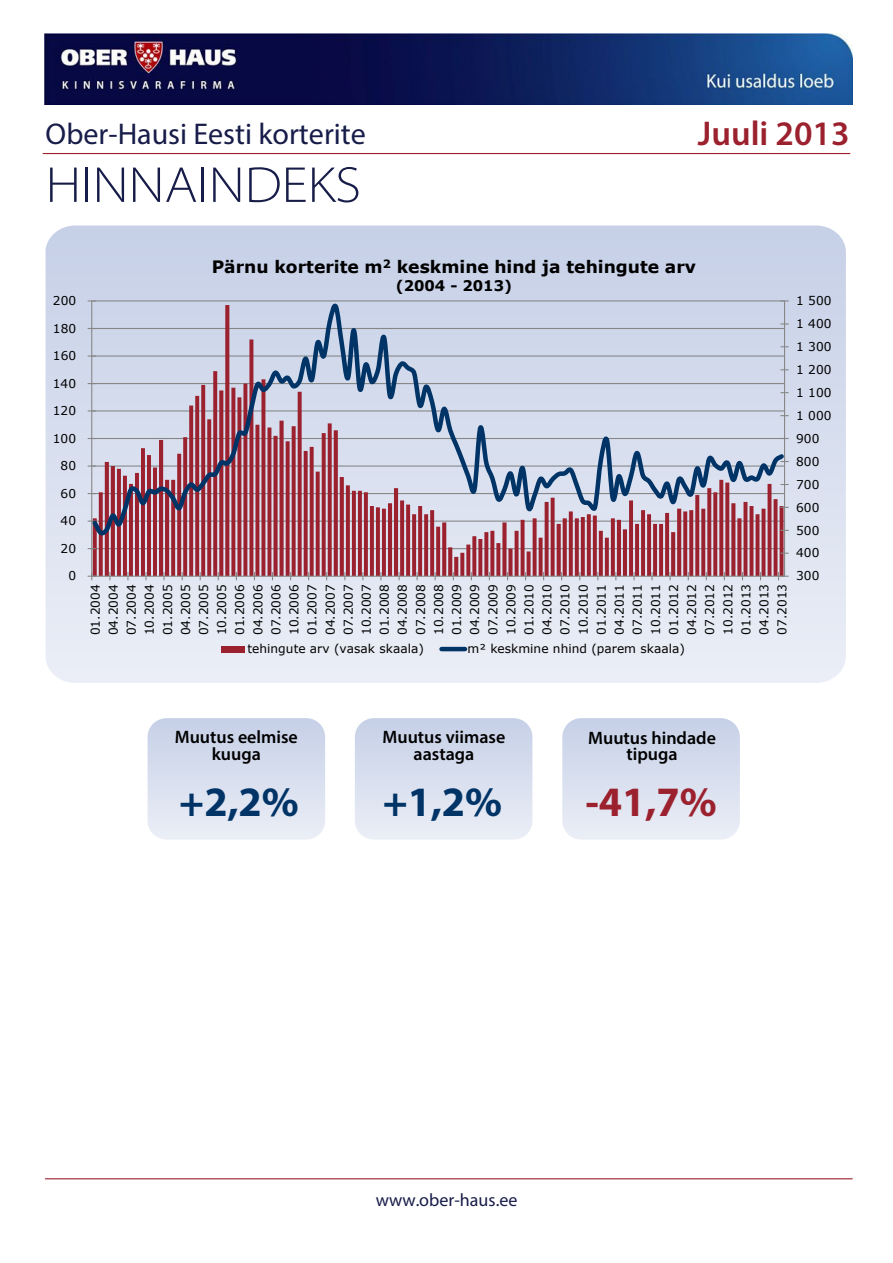
<style>
.page{position:relative;width:893px;height:1263px;background:#fff}
.page>*{position:absolute;margin:0;border:0;box-sizing:border-box;transform-origin:0 0}
.t1{font:300 semi-expanded 51px "Myriad Pro";color:#171c49}
.t2{font:700 42px "Myriad Pro";color:#036}
.t3{font:700 42px "Myriad Pro";color:#9b212e}
.t4{font:600 34.5px "Myriad Pro";color:#9b212e}
.t5{font:30px "Myriad Pro";color:#171c49}
.t6{font:600 18px/16.5px "Myriad Pro";color:#000;text-align:center}
.t7{font:18px "Myriad Pro";color:#171c49}
.t8{font:700 17.1px "Verdana";color:#000}
.t9{font:700 14.7px "Verdana";color:#000}
.t10{font:12.15px/18px "Verdana";color:#000;text-align:justify}
</style>
<div class="page">
<hr style="left:45px;top:1178px;width:807px;height:1px;background:#9b212e">
<img style="left:44px;top:34px;width:808px;height:70px">
<img style="left:46px;top:226px;width:799px;height:457px">
<hr style="left:43px;top:153px;width:806px;height:1px;background:#9b212e">
<img style="left:562px;top:718px;width:178px;height:122px">
<img style="left:147px;top:718px;width:178px;height:122px">
<hr style="left:92px;top:300px;width:692px;height:2px;background:#868686">
<hr style="left:92px;top:548px;width:692px;height:1px;background:#868686">
<svg style="left:93px;top:540px;width:690px;height:36px;background:#c49ca8"></svg>
<hr style="left:784px;top:301px;width:1px;height:275px;background:#868686">
<svg style="left:780px;top:300px;width:8px;height:2px"></svg>
<hr style="left:91px;top:301px;width:1px;height:275px;background:#868686">
<svg style="left:88px;top:300px;width:8px;height:2px"></svg>
<hr style="left:92px;top:576px;width:692px;height:1px;background:#868686">
<svg style="left:778px;top:572px;width:10px;height:8px"></svg>
<svg style="left:88px;top:572px;width:8px;height:8px"></svg>
<svg style="left:92px;top:303px;width:692px;height:237px;background:#bdb3c5"></svg>
<div style="left:221px;top:646px;width:24px;height:7px;background:#9b212e"></div>
<hr style="left:441px;top:647px;width:24px;height:4px;background:#036">
<h3 class="t5" style="left:46px;top:116px;width:322px">Ober-Hausi Eesti korterite</h3>
<h1 class="t1" style="left:46px;top:154px;width:317px">HINNAINDEKS</h1>
<h3 class="t4" style="left:698px;top:121px;width:153px">Juuli 2013</h3>
<p class="t10" style="left:53px;top:293px;width:25px">200</p>
<p class="t10" style="left:53px;top:320px;width:25px">180</p>
<p class="t10" style="left:53px;top:348px;width:25px">160</p>
<p class="t10" style="left:53px;top:375px;width:25px">140</p>
<p class="t10" style="left:53px;top:403px;width:25px">120</p>
<p class="t10" style="left:53px;top:430px;width:25px">100</p>
<p class="t10" style="left:61px;top:458px;width:17px">80</p>
<p class="t10" style="left:61px;top:485px;width:17px">60</p>
<p class="t10" style="left:61px;top:513px;width:17px">40</p>
<p class="t10" style="left:61px;top:541px;width:17px">20</p>
<p class="t10" style="left:68px;top:568px;width:9px">0</p>
<h3 class="t8" style="left:212px;top:260px;width:486px">Pärnu korterite m<sup>2</sup> keskmine hind ja tehingute arv</h3>
<p class="t9" style="left:396px;top:280px;width:118px">(2004 - 2013)</p>
<p class="t10" style="left:87px;top:635px;width:53px;rotate:-90deg">01.2004<br>04.2004<br>07.2004<br>10.2004<br>01.2005<br>04.2005<br>07.2005<br>10.2005<br>01.2006<br>04.2006<br>07.2006<br>10.2006<br>01.2007<br>04.2007<br>07.2007<br>10.2007<br>01.2008<br>04.2008<br>07.2008<br>10.2008<br>01.2009<br>04.2009<br>07.2009<br>10.2009<br>01.2010<br>04.2010<br>07.2010<br>10.2010<br>01.2011<br>04.2011<br>07.2011<br>10.2011<br>01.2012<br>04.2012<br>07.2012<br>10.2012<br>01.2013<br>04.2013<br>07.2013</p>
<p class="t10" style="left:247px;top:641px;width:178px">tehingute arv (vasak skaala)</p>
<p class="t10" style="left:467px;top:641px;width:219px">m² keskmine nhind (parem skaala)</p>
<p class="t10" style="left:796px;top:293px;width:37px">1 500</p>
<p class="t10" style="left:796px;top:316px;width:37px">1 400</p>
<p class="t10" style="left:796px;top:339px;width:37px">1 300</p>
<p class="t10" style="left:796px;top:362px;width:37px">1 200</p>
<p class="t10" style="left:796px;top:385px;width:37px">1 100</p>
<p class="t10" style="left:796px;top:408px;width:37px">1 000</p>
<p class="t10" style="left:796px;top:430px;width:25px">900</p>
<p class="t10" style="left:796px;top:453px;width:25px">800</p>
<p class="t10" style="left:796px;top:476px;width:25px">700</p>
<p class="t10" style="left:796px;top:499px;width:25px">600</p>
<p class="t10" style="left:796px;top:522px;width:25px">500</p>
<p class="t10" style="left:796px;top:545px;width:25px">400</p>
<p class="t10" style="left:796px;top:568px;width:25px">300</p>
<h3 class="t6" style="left:175px;top:730px;width:125px">Muutus eelmise kuuga</h3>
<h3 class="t6" style="left:382px;top:730px;width:124px">Muutus viimase aastaga</h3>
<h3 class="t6" style="left:588px;top:731px;width:129px">Muutus hindade tipuga</h3>
<h2 class="t2" style="left:179px;top:786px;width:121px">+2,2%</h2>
<h2 class="t2" style="left:382px;top:786px;width:121px">+1,2%</h2>
<h2 class="t3" style="left:585px;top:786px;width:133px">-41,7%</h2>
<h3 class="t7" style="left:376px;top:1189px;width:143px">www.ober-haus.ee</h3>
</div>
